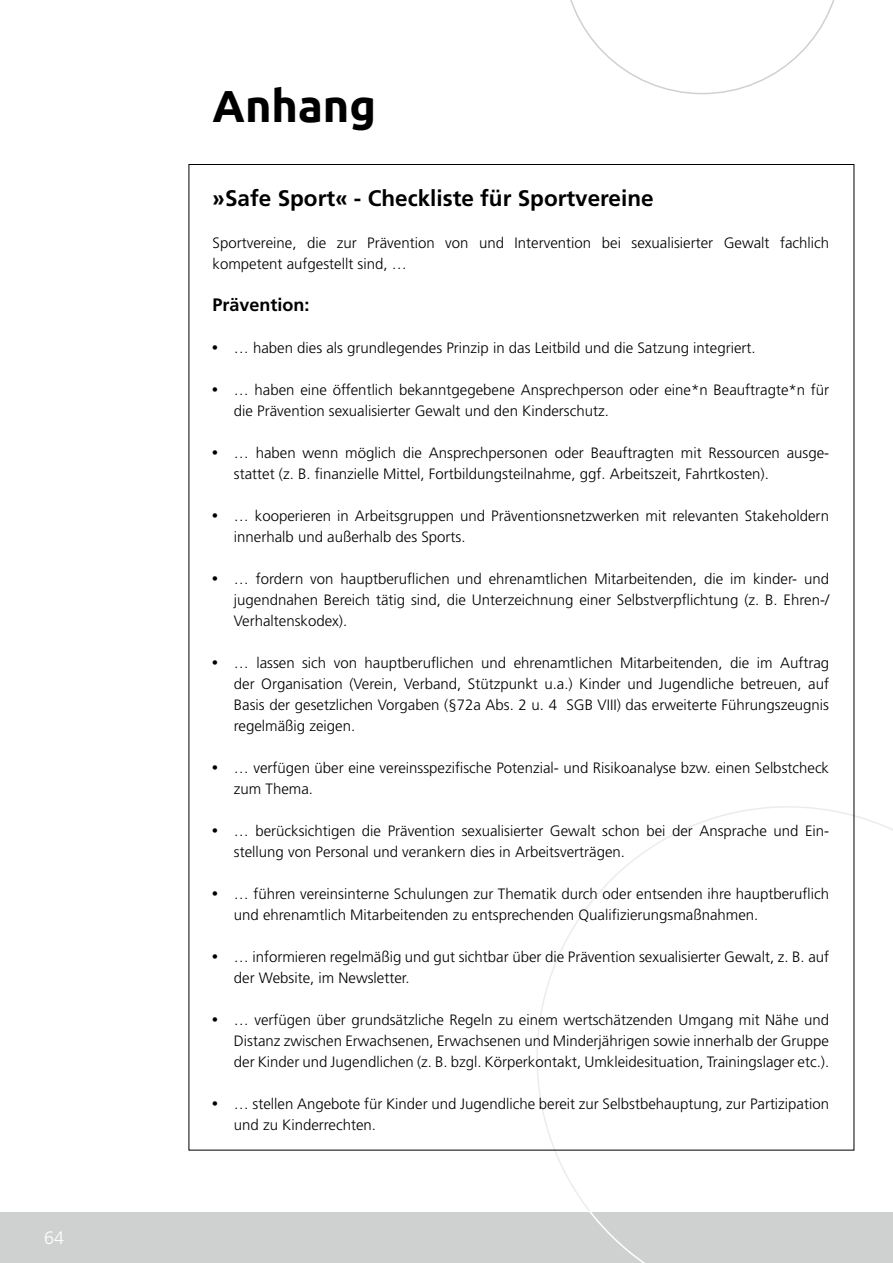
<style>
.page{position:relative;width:893px;height:1263px;background:#fff}
.page>*{position:absolute;margin:0;border:0;box-sizing:border-box;transform-origin:0 0}
.t1{font:700 45px "Ubuntu";color:#000}
.t2{font:700 22.5px "Frutiger";color:#000}
.t3{font:700 18px "Frutiger";color:#000}
.t4{font:300 18px "Frutiger";color:#fff}
.t5{font:300 15px/21px "Frutiger";color:#000}
.s1{font-family:"Blur";font-weight:500}
</style>
<div class="page">
<svg style="left:536px;top:806px;width:357px;height:405px"></svg>
<svg style="left:570px;top:0;width:265px;height:94px"></svg>
<div style="left:0;top:1212px;width:893px;height:51px;background:#cfd0d0"></div>
<svg style="left:589px;top:1212px;width:56px;height:51px"></svg>
<p class="t4" style="left:44px;top:1228px;width:22px">64</p>
<h1 class="t1" style="left:213px;top:78px;width:165px">Anhang</h1>
<h2 class="t2" style="left:213px;top:185px;width:443px">»Safe Sport« - Checkliste für Sportvereine</h2>
<p class="t5" style="left:213px;top:232px;width:618px">Sportvereine, die zur Prävention von und Intervention bei sexualisierter Gewalt fachlich kompetent aufgestellt sind, …</p>
<p class="t3" style="left:213px;top:294px;width:99px">Prävention:</p>
<p class="t5" style="left:213px;top:337px;width:545px"><span class="s1">•</span> … haben dies als grundlegendes Prinzip in das Leitbild und die Satzung integriert.</p>
<p class="t5" style="left:234px;top:379px;width:597px;text-indent:-21px"><span class="s1">•</span> … haben eine öffentlich bekanntgegebene Ansprechperson oder eine*n Beauftragte*n für die Prävention sexualisierter Gewalt und den Kinderschutz.</p>
<p class="t5" style="left:234px;top:442px;width:597px;text-indent:-21px"><span class="s1">•</span> … haben wenn möglich die Ansprechpersonen oder Beauftragten mit Ressourcen ausge&shy;stattet (z. B. finanzielle Mittel, Fortbildungsteilnahme, ggf. Arbeitszeit, Fahrtkosten).</p>
<p class="t5" style="left:234px;top:505px;width:597px;text-indent:-21px"><span class="s1">•</span> … kooperieren in Arbeitsgruppen und Präventionsnetzwerken mit relevanten Stakeholdern innerhalb und außerhalb des Sports.</p>
<p class="t5" style="left:234px;top:568px;width:597px;text-align:justify;text-indent:-21px"><span class="s1">•</span> … fordern von hauptberuflichen und ehrenamtlichen Mitarbeitenden, die im kinder- und jugendnahen Bereich tätig sind, die Unterzeichnung einer Selbstverpflichtung (z. B. Ehren-/ Verhaltenskodex).</p>
<p class="t5" style="left:234px;top:652px;width:597px;text-align:justify;text-indent:-21px"><span class="s1">•</span> … lassen sich von hauptberuflichen und ehrenamtlichen Mitarbeitenden, die im Auftrag der Organisation (Verein, Verband, Stützpunkt u.a.) Kinder und Jugendliche betreuen, auf Basis der gesetzlichen Vorgaben (§72a Abs. 2 u. 4 SGB VIII) das erweiterte Führungszeugnis regelmäßig zeigen.</p>
<p class="t5" style="left:234px;top:757px;width:597px;text-indent:-21px"><span class="s1">•</span> … verfügen über eine vereinsspezifische Potenzial- und Risikoanalyse bzw. einen Selbstcheck zum Thema.</p>
<p class="t5" style="left:234px;top:820px;width:597px;text-indent:-21px"><span class="s1">•</span> … berücksichtigen die Prävention sexualisierter Gewalt schon bei der Ansprache und Ein&shy;stellung von Personal und verankern dies in Arbeitsverträgen.</p>
<p class="t5" style="left:234px;top:883px;width:597px;text-indent:-21px"><span class="s1">•</span> … führen vereinsinterne Schulungen zur Thematik durch oder entsenden ihre hauptberuflich und ehrenamtlich Mitarbeitenden zu entsprechenden Qualifizierungsmaßnahmen.</p>
<p class="t5" style="left:234px;top:946px;width:597px;text-indent:-21px"><span class="s1">•</span> … informieren regelmäßig und gut sichtbar über die Prävention sexualisierter Gewalt, z. B. auf der Website, im Newsletter.</p>
<p class="t5" style="left:234px;top:1009px;width:597px;text-align:justify;text-indent:-21px"><span class="s1">•</span> … verfügen über grundsätzliche Regeln zu einem wertschätzenden Umgang mit Nähe und Distanz zwischen Erwachsenen, Erwachsenen und Minderjährigen sowie innerhalb der Gruppe der Kinder und Jugendlichen (z. B. bzgl. Körperkontakt, Umkleidesituation, Trainingslager etc.).</p>
<p class="t5" style="left:234px;top:1093px;width:597px;text-indent:-21px"><span class="s1">•</span> … stellen Angebote für Kinder und Jugendliche bereit zur Selbstbehauptung, zur Partizipation und zu Kinderrechten.</p>
</div>
